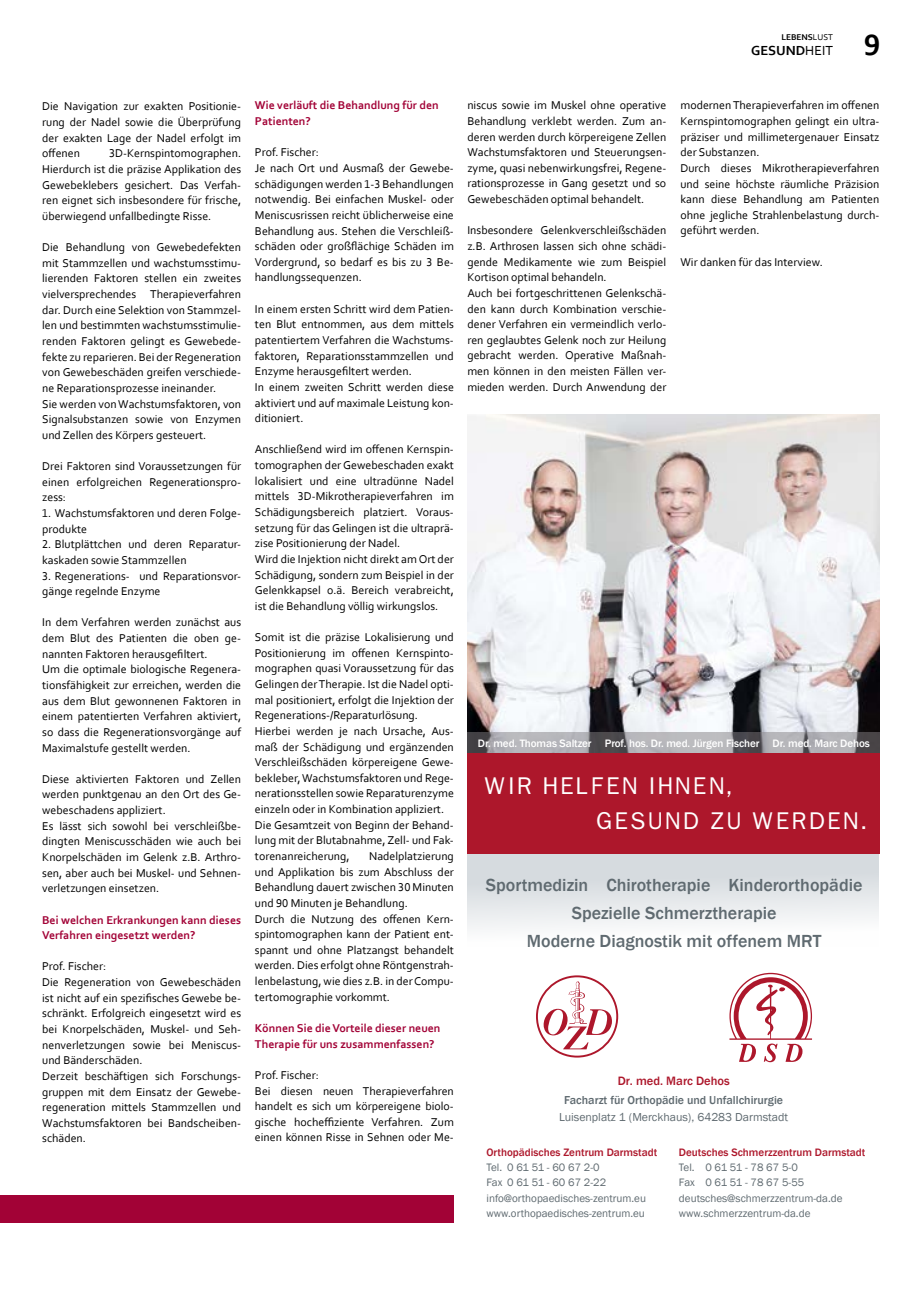
<style>
.page{position:relative;width:922px;height:1294px;background:#fff}
.page>*{position:absolute;margin:0;border:0;box-sizing:border-box;transform-origin:0 0}
.t1{font:700 30.62px "Corbel";color:#000}
.t2{font:20.75px/34.6px "Franklin";letter-spacing:.16em;color:#fff}
.t3{font:500 18px/27.6px "Franklin Gothic";color:#5f6a70;text-align:center}
.t4{font:700 13.75px "Corbel";color:#000}
.t5{font:500 12.5px "Franklin Gothic";color:#ad172b}
.t6{font:11.88px/15.6px "Corbel";color:#000}
.t7{font:700 11.88px/15.6px "Corbel";color:#a20236}
.t8{font:500 11.88px "Franklin Gothic";color:#5f6a70}
.t9{font:11.88px "Franklin Gothic";color:#5f6a70}
.t10{font:11.12px/15.2px "Franklin Gothic";color:#5f6a70}
.t11{font:500 11.12px "Franklin Gothic";letter-spacing:-.01em;color:#fff}
.t12{font:500 11.12px "Franklin Gothic";color:#ad172b}
.t13{font:700 8.75px "Corbel";color:#000}
.s1{font-weight:400}
</style>
<div class="page">
<div style="left:0;top:1194px;width:454px;height:27px;background:#a20236"></div>
<img style="left:467px;top:415px;width:412px;height:317px">
<svg style="left:467px;top:732px;width:412px;height:21px;background:#96959a"></svg>
<div style="left:467px;top:854px;width:411px;height:93px;background:linear-gradient(to bottom,#ced4d8,#fff)"></div>
<div style="left:467px;top:753px;width:412px;height:101px;background:#ad172b"></div>
<svg style="left:536px;top:975px;width:83px;height:83px"></svg>
<svg style="left:729px;top:972px;width:82px;height:90px"></svg>
<p class="t13" style="left:781px;top:32px;width:53px">LEBENS<span class="s1">LUST</span></p>
<p class="t4" style="left:751px;top:41px;width:83px">GESUND<span class="s1">HEIT</span></p>
<h1 class="t1" style="left:864px;top:26px;width:18px">9</h1>
<p class="t6" style="left:42px;top:98px;width:200px;text-align:justify">Die Navigation zur exakten Positionie&shy;rung der Nadel sowie die Überprüfung der exakten Lage der Nadel erfolgt im offenen</p>
<p class="t6" style="left:42px;top:145px;width:200px;text-align:justify;text-indent:67px">3D-Kernspintomographen.<br>Hierdurch ist die präzise Applikation des Gewebeklebers gesichert. Das Verfah&shy;ren eignet sich insbesondere für frische, überwiegend unfallbedingte Risse.</p>
<p class="t6" style="left:42px;top:239px;width:200px">Die Behandlung von Gewebedefekten mit Stammzellen und wachstumsstimu&shy;lierenden Faktoren stellen ein zweites vielversprechendes Therapieverfahren dar. Durch eine Selektion von Stammzel&shy;len und bestimmten wachstumsstimulie&shy;renden Faktoren gelingt es Gewebede&shy;fekte zu reparieren. Bei der Regeneration von Gewebeschäden greifen verschiede&shy;ne Reparationsprozesse ineinander.<br>Sie werden von Wachstumsfaktoren, von Signalsubstanzen sowie von Enzymen und Zellen des Körpers gesteuert.</p>
<p class="t6" style="left:42px;top:458px;width:200px;text-align:justify">Drei Faktoren sind Voraussetzungen für einen erfolgreichen Regenerationspro&shy;zess:</p>
<p class="t6" style="left:42px;top:505px;width:200px">1. Wachstumsfaktoren und deren Folge&shy;produkte</p>
<p class="t6" style="left:42px;top:536px;width:200px">2. Blutplättchen und deren Reparatur&shy;kaskaden sowie Stammzellen</p>
<p class="t6" style="left:42px;top:567px;width:200px">3. Regenerations- und Reparationsvor&shy;gänge regelnde Enzyme</p>
<p class="t6" style="left:42px;top:614px;width:200px">In dem Verfahren werden zunächst aus dem Blut des Patienten die oben ge&shy;nannten Faktoren herausgefiltert.<br>Um die optimale biologische Regenera&shy;tionsfähigkeit zur erreichen, werden die aus dem Blut gewonnenen Faktoren in einem patentierten Verfahren aktiviert, so dass die Regenerationsvorgänge auf Maximalstufe gestellt werden.</p>
<p class="t6" style="left:42px;top:770px;width:200px">Diese aktivierten Faktoren und Zellen werden punktgenau an den Ort des Ge&shy;webeschadens appliziert.<br>Es lässt sich sowohl bei verschleißbe&shy;dingten Meniscusschäden wie auch bei Knorpelschäden im Gelenk z.B. Arthro&shy;sen, aber auch bei Muskel- und Sehnen&shy;verletzungen einsetzen.</p>
<p class="t7" style="left:42px;top:911px;width:200px">Bei welchen Erkrankungen kann dieses<br>Verfahren eingesetzt werden?</p>
<p class="t6" style="left:42px;top:958px;width:200px">Prof. Fischer:<br>Die Regeneration von Gewebeschäden ist nicht auf ein spezifisches Gewebe be&shy;schränkt. Erfolgreich eingesetzt wird es bei Knorpelschäden, Muskel- und Seh&shy;nenverletzungen sowie bei Meniscus&shy;und Bänderschäden.<br>Derzeit beschäftigen sich Forschungs&shy;gruppen mit dem Einsatz der Gewebe&shy;regeneration mittels Stammzellen und<br>Wachstumsfaktoren bei Bandscheiben&shy;schäden.</p>
<p class="t7" style="left:255px;top:97px;width:185px">Wie verläuft die Behandlung für den<br>Patienten?</p>
<p class="t6" style="left:255px;top:144px;width:200px">Prof. Fischer:<br>Je nach Ort und Ausmaß der Gewebe&shy;schädigungen werden 1-3 Behandlungen notwendig. Bei einfachen Muskel- oder Meniscusrissen reicht üblicherweise eine Behandlung aus. Stehen die Verschleiß&shy;schäden oder großflächige Schäden im Vordergrund, so bedarf es bis zu 3 Be&shy;handlungssequenzen.</p>
<p class="t6" style="left:255px;top:301px;width:200px">In einem ersten Schritt wird dem Patien&shy;ten Blut entnommen, aus dem mittels patentiertem Verfahren die Wachstums&shy;faktoren, Reparationsstammzellen und Enzyme herausgefiltert werden.<br>In einem zweiten Schritt werden diese aktiviert und auf maximale Leistung kon&shy;ditioniert.</p>
<p class="t6" style="left:255px;top:441px;width:200px">Anschließend wird im offenen Kernspin&shy;tomographen der Gewebeschaden exakt lokalisiert und eine ultradünne Nadel mittels 3D-Mikrotherapieverfahren im Schädigungsbereich platziert. Voraus&shy;setzung für das Gelingen ist die ultraprä&shy;zise Positionierung der Nadel.<br>Wird die Injektion nicht direkt am Ort der Schädigung, sondern zum Beispiel in der Gelenkkapsel o.ä. Bereich verabreicht, ist die Behandlung völlig wirkungslos.</p>
<p class="t6" style="left:255px;top:629px;width:200px">Somit ist die präzise Lokalisierung und Positionierung im offenen Kernspinto&shy;mographen quasi Voraussetzung für das Gelingen der Therapie. Ist die Nadel opti&shy;mal positioniert, erfolgt die Injektion der Regenerations-/Reparaturlösung.<br>Hierbei werden je nach Ursache, Aus&shy;maß der Schädigung und ergänzenden Verschleißschäden körpereigene Gewe&shy;bekleber, Wachstumsfaktoren und Rege&shy;nerationsstellen sowie Reparaturenzyme einzeln oder in Kombination appliziert.<br>Die Gesamtzeit von Beginn der Behand&shy;lung mit der Blutabnahme, Zell- und Fak&shy;torenanreicherung,</p>
<p class="t6" style="left:255px;top:847px;width:200px;text-indent:114px">Nadelplatzierung und Applikation bis zum Abschluss der Behandlung dauert zwischen 30 Minuten und 90 Minuten je Behandlung.<br>Durch die Nutzung des offenen Kern&shy;spintomographen kann der Patient ent&shy;spannt und ohne Platzangst behandelt werden. Dies erfolgt ohne Röntgenstrah&shy;lenbelastung, wie dies z.B. in der Compu&shy;tertomographie vorkommt.</p>
<p class="t7" style="left:255px;top:1019px;width:187px">Können Sie die Vorteile dieser neuen<br>Therapie für uns zusammenfassen?</p>
<p class="t6" style="left:255px;top:1066px;width:200px">Prof. Fischer:<br>Bei diesen neuen Therapieverfahren handelt es sich um körpereigene biolo&shy;gische hocheffiziente Verfahren. Zum einen können Risse in Sehnen oder Me-</p>
<p class="t6" style="left:467px;top:97px;width:200px;text-align:justify">niscus sowie im Muskel ohne operative Behandlung verklebt werden. Zum an&shy;deren werden durch körpereigene Zellen Wachstumsfaktoren und Steuerungsen&shy;zyme, quasi nebenwirkungsfrei, Regene&shy;rationsprozesse in Gang gesetzt und so Gewebeschäden optimal behandelt.</p>
<p class="t6" style="left:467px;top:222px;width:200px">Insbesondere Gelenkverschleißschäden z.B. Arthrosen lassen sich ohne schädi&shy;gende Medikamente wie zum Beispiel Kortison optimal behandeln.<br>Auch bei fortgeschrittenen Gelenkschä&shy;den kann durch Kombination verschie&shy;dener Verfahren ein vermeindlich verlo&shy;ren geglaubtes Gelenk noch zur Heilung gebracht werden. Operative Maßnah&shy;men können in den meisten Fällen ver&shy;mieden werden. Durch Anwendung der</p>
<p class="t6" style="left:680px;top:97px;width:200px">modernen Therapieverfahren im offenen Kernspintomographen gelingt ein ultra&shy;präziser und millimetergenauer Einsatz der Substanzen.<br>Durch dieses Mikrotherapieverfahren und seine höchste räumliche Präzision kann diese Behandlung am Patienten ohne jegliche Strahlenbelastung durch&shy;geführt werden.</p>
<p class="t6" style="left:680px;top:254px;width:144px">Wir danken für das Interview.</p>
<p class="t11" style="left:478px;top:736px;width:393px">Dr. med. Thomas Saltzer Prof. hos. Dr. med. Jürgen Fischer Dr. med. Marc Dehos</p>
<h2 class="t2" style="left:596px;top:769px;width:271px;text-indent:-112px">WIR HELFEN IHNEN,<br>GESUND ZU WERDEN.</h2>
<h3 class="t3" style="left:485px;top:871px;width:378px">Sportmedizin Chirotherapie Kinderorthopädie<br>Spezielle Schmerztherapie<br>Moderne Diagnostik mit offenem MRT</h3>
<p class="t5" style="left:617px;top:1073px;width:113px">Dr. med. Marc Dehos</p>
<p class="t8" style="left:564px;top:1092px;width:220px">Facharzt für Orthopädie und Unfallchirurgie</p>
<p class="t9" style="left:559px;top:1110px;width:230px">Luisenplatz 1 (Merckhaus), 64283 Darmstadt</p>
<p class="t12" style="left:486px;top:1145px;width:172px">Orthopädisches Zentrum Darmstadt</p>
<p class="t10" style="left:486px;top:1159px;width:161px">Tel. 0 61 51 - 60 67 2-0<br>Fax 0 61 51 - 60 67 2-22 info@orthopaedisches-zentrum.eu www.orthopaedisches-zentrum.eu</p>
<p class="t12" style="left:678px;top:1145px;width:188px">Deutsches Schmerzzentrum Darmstadt</p>
<p class="t10" style="left:678px;top:1159px;width:165px">Tel. 0 61 51 - 78 67 5-0<br>Fax 0 61 51 - 78 67 5-55 deutsches@schmerzzentrum-da.de www.schmerzzentrum-da.de</p>
</div>
